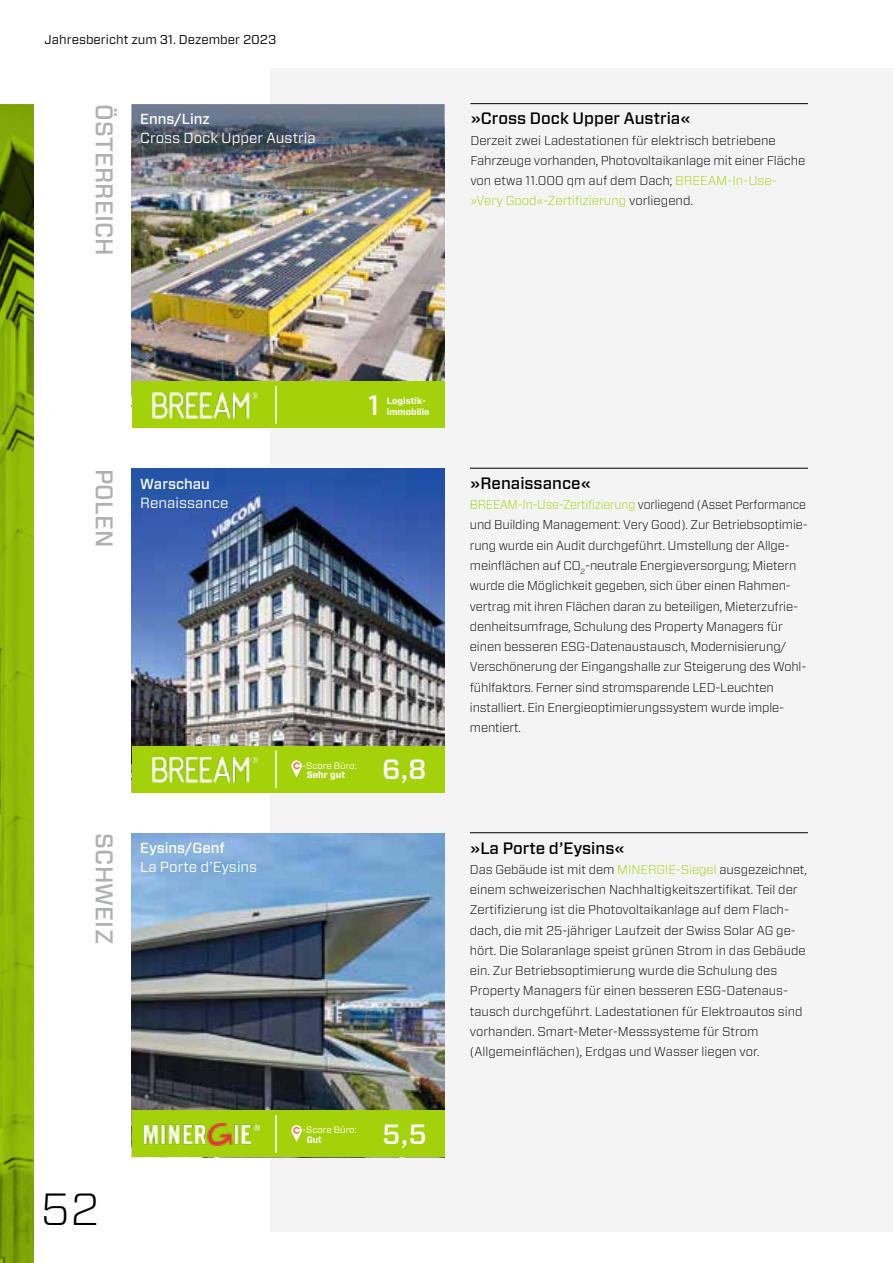
<style>
.page{position:relative;width:893px;height:1263px;background:#fff}
.page>*{position:absolute;margin:0;border:0;box-sizing:border-box;transform-origin:0 0}
.t1{font:300 45px "Forza";color:#000}
.t2{font:500 27.9px "Forza";color:#fff}
.t3{font:500 24.15px "Forza";letter-spacing:.01em;color:#afb0b0}
.t4{font:500 16.5px "Forza";color:#000}
.t5{font:14.55px "Forza";color:#fff}
.t6{font:500 14.55px "Forza";color:#fff}
.t7{font:300 12.75px/20.2px "Forza";letter-spacing:-.01em;color:#000}
.t8{font:300 12.75px/20.2px "Forza";letter-spacing:-.01em;color:#000;scale:.93 1}
.t9{font:12.75px "Forza";color:#000}
.t10{font:9.3px "Forza";color:#fff}
.t11{font:700 9.3px "Forza";color:#fff}
.t12{font:700 9.3px "Forza";color:#fff;scale:.93 1}
.t13{font:700 8.85px "Forza";color:#fff}
.s1{color:#a3d20a}
</style>
<div class="page">
<div style="left:270px;top:68px;width:623px;height:1163px;background:#f4f4f4"></div>
<svg style="left:0;top:104px;width:34px;height:1159px;background:#80a507"></svg>
<img style="left:132px;top:833px;width:312px;height:277px">
<img style="left:132px;top:469px;width:312px;height:277px">
<img style="left:132px;top:179px;width:312px;height:202px">
<img style="left:132px;top:104px;width:312px;height:75px">
<hr style="left:470px;top:832px;width:338px;height:1px;background:#000">
<hr style="left:470px;top:103px;width:338px;height:1px;background:#000">
<hr style="left:470px;top:468px;width:338px;height:1px;background:#000">
<div style="left:132px;top:381px;width:312px;height:47px;background:#a3d20a"></div>
<hr style="left:275px;top:386px;width:2px;height:38px;background:#fff">
<img style="left:152px;top:393px;width:105px;height:25px">
<div style="left:132px;top:746px;width:312px;height:47px;background:#a3d20a"></div>
<hr style="left:275px;top:750px;width:2px;height:38px;background:#fff">
<img style="left:152px;top:757px;width:105px;height:25px">
<svg style="left:291px;top:760px;width:11px;height:17px"></svg>
<div style="left:132px;top:1110px;width:312px;height:47px;background:#a3d20a"></div>
<hr style="left:275px;top:1115px;width:2px;height:38px;background:#fff">
<img style="left:145px;top:1123px;width:115px;height:23px">
<svg style="left:291px;top:1125px;width:11px;height:17px"></svg>
<p class="t9" style="left:45px;top:31px;width:233px">Jahresbericht zum 31. Dezember 2023</p>
<h3 class="t3" style="left:120px;top:104px;width:153px;rotate:90deg">ÖSTERREICH</h3>
<p class="t6" style="left:140px;top:110px;width:71px">Enns/Linz</p>
<p class="t5" style="left:140px;top:128px;width:177px">Cross Dock Upper Austria</p>
<p class="t4" style="left:470px;top:108px;width:222px">»Cross Dock Upper Austria«</p>
<p class="t7" style="left:470px;top:130px;width:336px">Derzeit zwei Ladestationen für elektrisch betriebene Fahrzeuge vorhanden, Photovoltaikanlage mit einer Fläche von etwa 11.000 qm auf dem Dach; <span class="s1">BREEAM-In-Use-»Very Good«-Zertifizierung</span> vorliegend.</p>
<h3 class="t3" style="left:120px;top:469px;width:80px;rotate:90deg">POLEN</h3>
<p class="t6" style="left:140px;top:474px;width:71px">Warschau</p>
<p class="t5" style="left:140px;top:493px;width:90px">Renaissance</p>
<h2 class="t2" style="left:368px;top:386px;width:12px">1</h2>
<p class="t13" style="left:387px;top:395px;width:40px">Logistik-</p>
<p class="t13" style="left:387px;top:406px;width:44px">immobilie</p>
<p class="t10" style="left:302px;top:759px;width:56px">-Score Büro:</p>
<p class="t11" style="left:307px;top:769px;width:40px">Sehr gut</p>
<h2 class="t2" style="left:382px;top:751px;width:46px">6,8</h2>
<p class="t4" style="left:470px;top:472px;width:123px">»Renaissance«</p>
<p class="t8" style="left:470px;top:494px;width:363px"><span class="s1">BREEAM-In-Use-Zertifizierung</span> vorliegend (Asset Performance und Building Management: Very Good). Zur Betriebsoptimie&shy;rung wurde ein Audit durchgeführt. Umstellung der Allge&shy;meinflächen auf CO<sub>2</sub>-neutrale Energieversorgung; Mietern wurde die Möglichkeit gegeben, sich über einen Rahmen&shy;vertrag mit ihren Flächen daran zu beteiligen, Mieterzufrie&shy;denheitsumfrage, Schulung des Property Managers für einen besseren ESG-Datenaustausch, Modernisierung/ Verschönerung der Eingangshalle zur Steigerung des Wohl&shy;fühlfaktors. Ferner sind stromsparende LED-Leuchten installiert. Ein Energieoptimierungssystem wurde imple&shy;mentiert.</p>
<h3 class="t3" style="left:120px;top:833px;width:112px;rotate:90deg">SCHWEIZ</h3>
<p class="t4" style="left:470px;top:837px;width:157px">»La Porte d’Eysins«</p>
<p class="t6" style="left:140px;top:838px;width:86px">Eysins/Genf</p>
<p class="t5" style="left:140px;top:857px;width:118px">La Porte d’Eysins</p>
<p class="t7" style="left:470px;top:859px;width:338px">Das Gebäude ist mit dem <span class="s1">MINERGIE-Siegel</span> ausgezeichnet, einem schweizerischen Nachhaltigkeitszertifikat. Teil der Zertifizierung ist die Photovoltaikanlage auf dem Flach&shy;dach, die mit 25-jähriger Laufzeit der Swiss Solar AG ge&shy;hört. Die Solaranlage speist grünen Strom in das Gebäude ein. Zur Betriebsoptimierung wurde die Schulung des Property Managers für einen besseren ESG-Datenaus&shy;tausch durchgeführt. Ladestationen für Elektroautos sind vorhanden. Smart-Meter-Messsysteme für Strom (Allgemeinflächen), Erdgas und Wasser liegen vor.</p>
<h1 class="t1" style="left:41px;top:1178px;width:60px">52</h1>
<p class="t10" style="left:302px;top:1124px;width:56px">-Score Büro:</p>
<p class="t12" style="left:307px;top:1133px;width:18px">Gut</p>
<h2 class="t2" style="left:382px;top:1115px;width:46px">5,5</h2>
</div>
